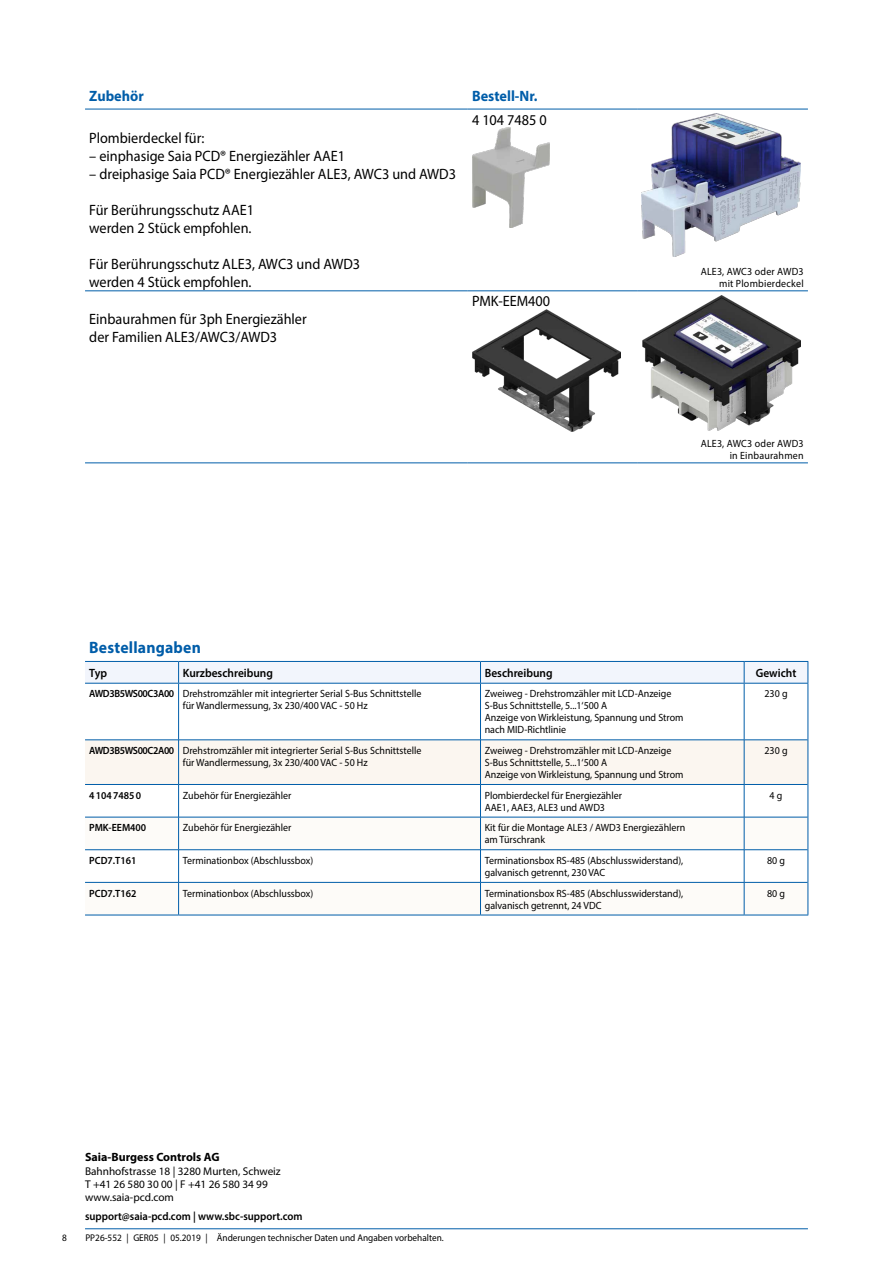
<style>
.page{position:relative;width:893px;height:1263px;background:#fff}
.page>*{position:absolute;margin:0;border:0;box-sizing:border-box;transform-origin:0 0}
.Tabellentitel__blau{font:700 16.5px "Myriad Pro";letter-spacing:.015em;color:#005da9;scale:.95 1}
.Grundschrift__linksb{font:15px/18px "Myriad Pro";color:#000;scale:.95 1}
.Untertitel__blau__bo{font:700 15px "Myriad Pro";color:#005da9;scale:.95 1}
.Untertitel__schwarz{font:600 12px "Myriad Pro";color:#000;scale:.95 1}
.t1{font:700 12px "Myriad Pro";color:#000}
.t2{font:11.25px/12.8px "Myriad Pro";color:#000}
.t3{font:600 11.25px "Myriad Pro";color:#000;scale:.95 1}
.Grundschrift__linksb-2{font:10.5px/12px "Myriad Pro";color:#000;scale:.95 1}
.Grundtext__9_10pt{font:10.5px/12px "Myriad Pro";letter-spacing:.02em;color:#000;text-align:right;scale:.95 1}
.Untertitel__schwarz-2{font:600 10.5px "Myriad Pro";letter-spacing:-.04em;color:#000;scale:.95 1}
.Grundschrift__linksb-3{font:600 10.5px "Myriad Pro";color:#000;scale:.95 1}
.Untertitel__schwarz-3{font:600 10.5px "Myriad Pro";color:#000;scale:.95 1}
.t4{font:9.75px "Myriad Pro";color:#000;scale:.95 1}
</style>
<div class="page">
<hr style="left:85px;top:1228px;width:723px;height:1px;background:#005da9">
<div style="left:85px;top:740px;width:722px;height:44px;background:#fbf6f0"></div>
<svg style="left:85px;top:785px;width:722px;height:32px"></svg>
<svg style="left:85px;top:818px;width:722px;height:97px"></svg>
<svg style="left:85px;top:661px;width:723px;height:22px"></svg>
<hr style="left:85px;top:683px;width:94px;height:1px;background:#005da9">
<hr style="left:179px;top:683px;width:301px;height:1px;background:#005da9">
<hr style="left:480px;top:683px;width:264px;height:1px;background:#005da9">
<hr style="left:744px;top:683px;width:64px;height:1px;background:#005da9">
<hr style="left:85px;top:915px;width:94px;height:1px;background:#005da9">
<hr style="left:179px;top:915px;width:301px;height:1px;background:#005da9">
<hr style="left:480px;top:915px;width:264px;height:1px;background:#005da9">
<hr style="left:744px;top:915px;width:64px;height:1px;background:#005da9">
<hr style="left:178px;top:683px;width:1px;height:57px;background:#005da9">
<hr style="left:480px;top:683px;width:1px;height:57px;background:#005da9">
<hr style="left:744px;top:683px;width:1px;height:57px;background:#005da9">
<hr style="left:85px;top:739px;width:94px;height:1px;background:#005da9">
<hr style="left:179px;top:739px;width:301px;height:1px;background:#005da9">
<hr style="left:178px;top:740px;width:1px;height:44px;background:#005da9">
<hr style="left:480px;top:739px;width:264px;height:1px;background:#005da9">
<hr style="left:480px;top:740px;width:1px;height:44px;background:#005da9">
<hr style="left:744px;top:739px;width:63px;height:1px;background:#005da9">
<hr style="left:744px;top:740px;width:1px;height:44px;background:#005da9">
<hr style="left:85px;top:784px;width:94px;height:1px;background:#005da9">
<hr style="left:179px;top:784px;width:301px;height:1px;background:#005da9">
<hr style="left:178px;top:785px;width:1px;height:32px;background:#005da9">
<hr style="left:480px;top:784px;width:264px;height:1px;background:#005da9">
<hr style="left:480px;top:785px;width:1px;height:32px;background:#005da9">
<hr style="left:744px;top:784px;width:63px;height:1px;background:#005da9">
<hr style="left:744px;top:785px;width:1px;height:32px;background:#005da9">
<hr style="left:85px;top:817px;width:94px;height:1px;background:#005da9">
<hr style="left:179px;top:817px;width:301px;height:1px;background:#005da9">
<hr style="left:178px;top:817px;width:1px;height:32px;background:#005da9">
<hr style="left:480px;top:817px;width:264px;height:1px;background:#005da9">
<hr style="left:480px;top:817px;width:1px;height:32px;background:#005da9">
<hr style="left:744px;top:817px;width:63px;height:1px;background:#005da9">
<hr style="left:744px;top:817px;width:1px;height:32px;background:#005da9">
<hr style="left:85px;top:849px;width:94px;height:1px;background:#005da9">
<hr style="left:179px;top:849px;width:301px;height:1px;background:#005da9">
<hr style="left:178px;top:850px;width:1px;height:32px;background:#005da9">
<hr style="left:480px;top:849px;width:264px;height:1px;background:#005da9">
<hr style="left:480px;top:850px;width:1px;height:32px;background:#005da9">
<hr style="left:744px;top:849px;width:63px;height:1px;background:#005da9">
<hr style="left:744px;top:850px;width:1px;height:32px;background:#005da9">
<hr style="left:85px;top:882px;width:94px;height:1px;background:#005da9">
<hr style="left:179px;top:882px;width:301px;height:1px;background:#005da9">
<hr style="left:178px;top:882px;width:1px;height:33px;background:#005da9">
<hr style="left:480px;top:882px;width:264px;height:1px;background:#005da9">
<hr style="left:480px;top:882px;width:1px;height:33px;background:#005da9">
<hr style="left:744px;top:882px;width:63px;height:1px;background:#005da9">
<hr style="left:744px;top:882px;width:1px;height:33px;background:#005da9">
<hr style="left:807px;top:683px;width:1px;height:57px;background:#005da9">
<hr style="left:807px;top:740px;width:1px;height:44px;background:#005da9">
<hr style="left:807px;top:784px;width:1px;height:33px;background:#005da9">
<hr style="left:807px;top:817px;width:1px;height:33px;background:#005da9">
<hr style="left:807px;top:850px;width:1px;height:32px;background:#005da9">
<hr style="left:807px;top:882px;width:1px;height:33px;background:#005da9">
<hr style="left:85px;top:109px;width:383px;height:1px;background:#005da9">
<hr style="left:85px;top:290px;width:383px;height:1px;background:#005da9">
<hr style="left:468px;top:109px;width:170px;height:1px;background:#005da9">
<hr style="left:638px;top:109px;width:170px;height:1px;background:#005da9">
<hr style="left:468px;top:290px;width:170px;height:1px;background:#005da9">
<hr style="left:638px;top:290px;width:170px;height:1px;background:#005da9">
<hr style="left:85px;top:462px;width:383px;height:1px;background:#005da9">
<hr style="left:468px;top:462px;width:170px;height:1px;background:#005da9">
<hr style="left:638px;top:462px;width:170px;height:1px;background:#005da9">
<img style="left:472px;top:128px;width:77px;height:99px">
<img style="left:642px;top:113px;width:159px;height:143px">
<img style="left:472px;top:309px;width:149px;height:122px">
<img style="left:643px;top:295px;width:158px;height:135px">
<p class="Untertitel__blau__bo" style="left:89px;top:86px;width:59px">Zubehör</p>
<p class="Untertitel__blau__bo" style="left:472px;top:86px;width:71px">Bestell-Nr.</p>
<p class="Grundschrift__linksb" style="left:89px;top:128px;width:123px">Plombierdeckel für:</p>
<p class="Grundschrift__linksb" style="left:89px;top:146px;width:271px">– einphasige Saia PCD® Energiezähler AAE1</p>
<p class="Grundschrift__linksb" style="left:89px;top:164px;width:387px">– dreiphasige Saia PCD® Energiezähler ALE3, AWC3 und AWD3</p>
<p class="Grundschrift__linksb" style="left:89px;top:200px;width:175px">Für Berührungsschutz AAE1 werden 2 Stück empfohlen.</p>
<p class="Grundschrift__linksb" style="left:89px;top:254px;width:287px">Für Berührungsschutz ALE3, AWC3 und AWD3 werden 4 Stück empfohlen.</p>
<p class="Grundschrift__linksb" style="left:472px;top:110px;width:80px">4 104 7485 0</p>
<p class="Grundschrift__linksb" style="left:89px;top:310px;width:230px">Einbaurahmen für 3ph Energiezähler der Familien ALE3/AWC3/AWD3</p>
<p class="Grundschrift__linksb" style="left:472px;top:292px;width:84px">PMK-EEM400</p>
<p class="Grundtext__9_10pt" style="left:701px;top:265px;width:110px">ALE3, AWC3 oder AWD3 mit Plombierdeckel</p>
<p class="Grundtext__9_10pt" style="left:701px;top:437px;width:110px">ALE3, AWC3 oder AWD3 in Einbaurahmen</p>
<p class="Tabellentitel__blau" style="left:89px;top:637px;width:119px">Bestellangaben</p>
<p class="Untertitel__schwarz" style="left:89px;top:665px;width:20px">Typ</p>
<p class="Untertitel__schwarz" style="left:183px;top:665px;width:96px">Kurzbeschreibung</p>
<p class="Untertitel__schwarz" style="left:485px;top:665px;width:73px">Beschreibung</p>
<p class="Untertitel__schwarz" style="left:756px;top:665px;width:44px">Gewicht</p>
<p class="Untertitel__schwarz-2" style="left:89px;top:687px;width:91px">AWD3B5WS00C3A00</p>
<p class="Grundschrift__linksb-2" style="left:183px;top:688px;width:253px">Drehstromzähler mit integrierter Serial S-Bus Schnittstelle für Wandlermessung, 3x 230/400 VAC - 50 Hz</p>
<p class="Grundschrift__linksb-2" style="left:485px;top:688px;width:211px">Zweiweg - Drehstromzähler mit LCD-Anzeige S-Bus Schnittstelle, 5...1‘500 A<br>Anzeige von Wirkleistung, Spannung und Strom nach MID-Richtlinie</p>
<p class="Grundschrift__linksb-2" style="left:764px;top:688px;width:26px">230 g</p>
<p class="Untertitel__schwarz-2" style="left:89px;top:744px;width:91px">AWD3B5WS00C2A00</p>
<p class="Grundschrift__linksb-2" style="left:183px;top:744px;width:253px">Drehstromzähler mit integrierter Serial S-Bus Schnittstelle für Wandlermessung, 3x 230/400 VAC - 50 Hz</p>
<p class="Grundschrift__linksb-2" style="left:485px;top:744px;width:211px">Zweiweg - Drehstromzähler mit LCD-Anzeige<br>S-Bus Schnittstelle, 5...1‘500 A<br>Anzeige von Wirkleistung, Spannung und Strom</p>
<p class="Grundschrift__linksb-2" style="left:764px;top:744px;width:26px">230 g</p>
<p class="Untertitel__schwarz-3" style="left:89px;top:788px;width:56px">410474850</p>
<p class="Grundschrift__linksb-2" style="left:183px;top:789px;width:116px">Zubehör für Energiezähler</p>
<p class="Grundschrift__linksb-2" style="left:485px;top:789px;width:146px">Plombierdeckel für Energiezähler</p>
<p class="Grundschrift__linksb-2" style="left:485px;top:801px;width:128px">AAE1, AAE3, ALE3 und AWD3</p>
<p class="Grundschrift__linksb-2" style="left:770px;top:789px;width:15px">4 g</p>
<p class="Grundschrift__linksb-3" style="left:89px;top:821px;width:61px">PMK-EEM400</p>
<p class="Grundschrift__linksb-2" style="left:183px;top:822px;width:116px">Zubehör für Energiezähler</p>
<p class="Grundschrift__linksb-2" style="left:485px;top:822px;width:213px">Kit für die Montage ALE3 / AWD3 Energiezählern am Türschrank</p>
<p class="Grundschrift__linksb-3" style="left:89px;top:854px;width:51px">PCD7.T161</p>
<p class="Grundschrift__linksb-2" style="left:183px;top:854px;width:139px">Terminationbox (Abschlussbox)</p>
<p class="Grundschrift__linksb-2" style="left:485px;top:854px;width:211px">Terminationsbox RS-485 (Abschlusswiderstand), galvanisch getrennt, 230 VAC</p>
<p class="Grundschrift__linksb-2" style="left:767px;top:854px;width:20px">80 g</p>
<p class="Grundschrift__linksb-3" style="left:89px;top:886px;width:51px">PCD7.T162</p>
<p class="Grundschrift__linksb-2" style="left:183px;top:887px;width:139px">Terminationbox (Abschlussbox)</p>
<p class="Grundschrift__linksb-2" style="left:485px;top:887px;width:211px">Terminationsbox RS-485 (Abschlusswiderstand), galvanisch getrennt, 24 VDC</p>
<p class="Grundschrift__linksb-2" style="left:767px;top:887px;width:20px">80 g</p>
<p class="t1" style="left:85px;top:1149px;width:136px">Saia-Burgess Controls AG</p>
<p class="t2" style="left:85px;top:1165px;width:197px">Bahnhofstrasse 18 | 3280 Murten, Schweiz<br>T +41 26 580 30 00 | F +41 26 580 34 99 www.saia-pcd.com</p>
<p class="t3" style="left:85px;top:1209px;width:230px">support@saia-pcd.com | www.sbc-support.com</p>
<p class="t4" style="left:62px;top:1231px;width:7px">8</p>
<p class="t4" style="left:85px;top:1231px;width:379px">PP26-552 | GER05 | 05.2019 | Änderungen technischer Daten und Angaben vorbehalten.</p>
</div>
